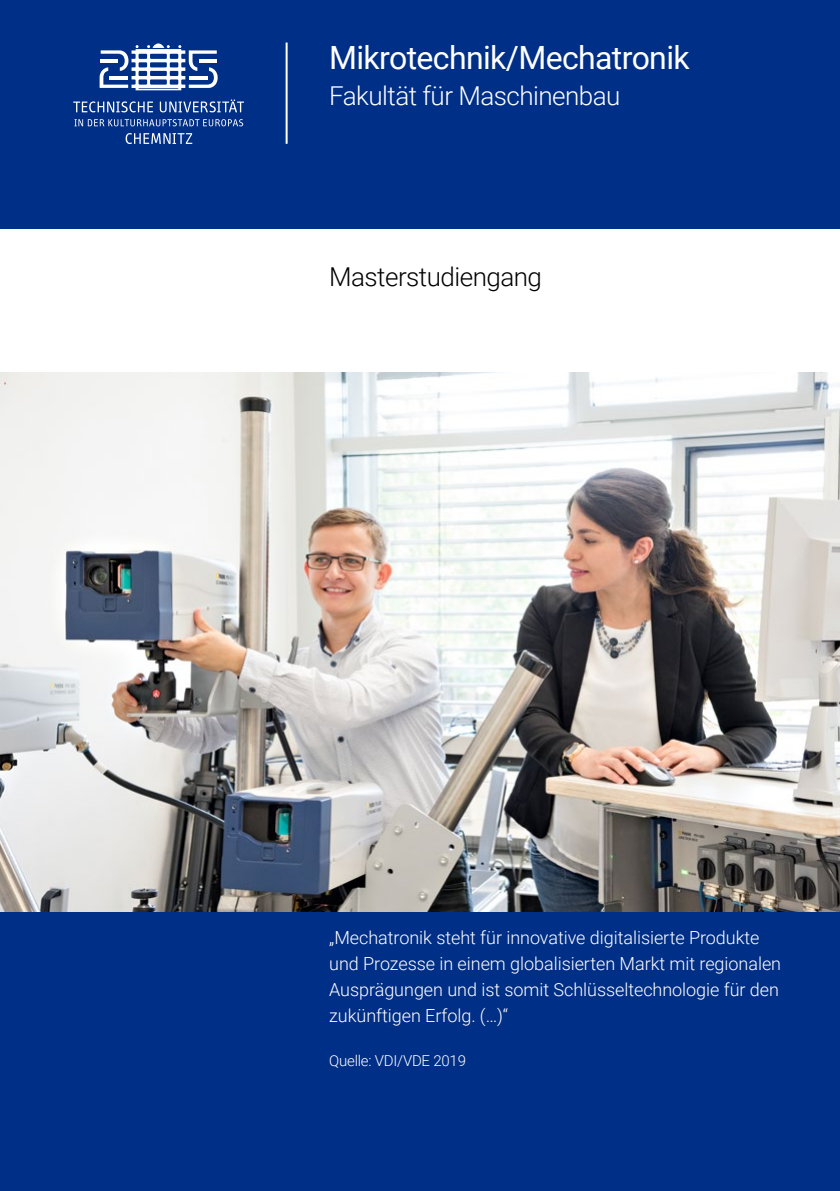
<style>
.page{position:relative;width:840px;height:1191px;background:#fff}
.page>*{position:absolute;margin:0;border:0;box-sizing:border-box;transform-origin:0 0}
.t1{font:32px "Roboto";letter-spacing:-.02em;color:#fff}
.t2{font:300 26px "Roboto";letter-spacing:-.02em;color:#fff}
.t3{font:300 26px "Roboto";letter-spacing:-.02em;color:#000}
.t4{font:300 18px/26px "Roboto";letter-spacing:-.005em;color:#fff}
.t5{font:300 15px "Roboto";letter-spacing:-.015em;color:#fff}
</style>
<div class="page">
<div style="left:0;top:0;width:839px;height:229px;background:#002f87"></div>
<div style="left:0;top:858px;width:839px;height:333px;background:#002f87"></div>
<hr style="left:285px;top:43px;width:2px;height:101px;background:#fff">
<img style="left:0;top:373px;width:839px;height:538px">
<svg style="left:73px;top:99px;width:171px;height:13px"></svg>
<svg style="left:125px;top:133px;width:67px;height:11px"></svg>
<svg style="left:74px;top:119px;width:169px;height:7px"></svg>
<svg style="left:100px;top:43px;width:117px;height:47px"></svg>
<h1 class="t1" style="left:329px;top:35px;width:362px">Mikrotechnik/Mechatronik</h1>
<h2 class="t2" style="left:329px;top:78px;width:293px">Fakultät für Maschinenbau</h2>
<h2 class="t3" style="left:329px;top:259px;width:214px">Masterstudiengang</h2>
<p class="t4" style="left:329px;top:923px;width:453px">„Mechatronik steht für innovative digitalisierte Produkte und Prozesse in einem globalisierten Markt mit regionalen Ausprägungen und ist somit Schlüsseltechnologie für den zukünftigen Erfolg. (…)“</p>
<p class="t5" style="left:329px;top:1049px;width:138px">Quelle: VDI/VDE 2019</p>
</div>
